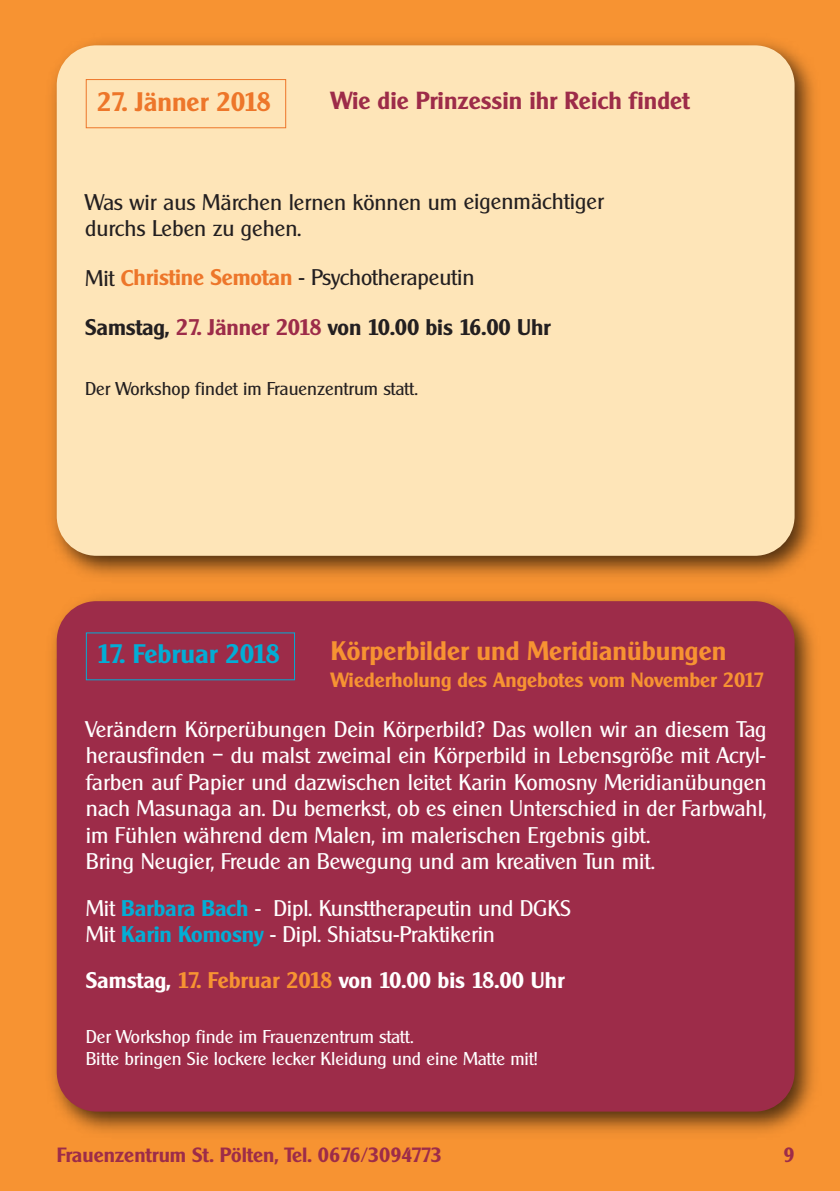
<style>
.page{position:relative;width:840px;height:1191px;background:#fff}
.page>*{position:absolute;margin:0;border:0;box-sizing:border-box;transform-origin:0 0}
.t1{font:700 26px "Alexander Becker";color:#f79332}
.t2{font:700 26px "Alexander Becker";color:#03add5}
.t3{font:700 26px "Alexander Becker";color:#ed762a}
.t4{font:700 24px "Alexander Becker";color:#9d2c49}
.t5{font:22px/26.4px "Alexander Becker";color:#fff}
.t6{font:22px/26.4px "Alexander Becker";color:#231f20}
.t7{font:700 22px "Alexander Becker";color:#fff}
.t8{font:700 22px "Alexander Becker";letter-spacing:-.005em;color:#231f20}
.t9{font:700 20px "Alexander Becker";color:#9d2c49}
.t10{font:700 20px "Alexander Becker";color:#f79332}
.t11{font:18px/21.6px "Alexander Becker";color:#fff}
.t12{font:18px "Alexander Becker";color:#231f20}
.s1{font-weight:700;color:#ed762a}
.s2{color:#9d2c49}
.s3{font-weight:700;color:#03add5}
.s4{color:#f79332}
</style>
<div class="page">
<div style="left:0;top:0;width:839px;height:1191px;background:#f79332"></div>
<img style="left:51px;top:41px;width:764px;height:1092px">
<div style="left:57px;top:601px;width:737px;height:510px;background:#9d2c49;border-radius:40px"></div>
<div style="left:57px;top:45px;width:737px;height:511px;background:#fee5b8;border-radius:40px"></div>
<div style="left:86px;top:632px;width:209px;height:48px;border:1px solid #03add5"></div>
<div style="left:86px;top:79px;width:200px;height:49px;border:1px solid #ed762a"></div>
<p class="t3" style="left:97px;top:86px;width:176px">27. Jänner 2018</p>
<p class="t4" style="left:330px;top:86px;width:360px">Wie die Prinzessin ihr Reich findet</p>
<p class="t6" style="left:85px;top:188px;width:520px">Was wir aus Märchen lernen können um eigenmächtiger durchs Leben zu gehen.</p>
<p class="t6" style="left:85px;top:264px;width:390px">Mit <span class="s1">Christine Semotan</span> - Psychotherapeutin</p>
<p class="t8" style="left:85px;top:314px;width:467px">Samstag, <span class="s2">27. Jänner 2018</span> von 10.00 bis 16.00 Uhr</p>
<p class="t12" style="left:85px;top:378px;width:334px">Der Workshop findet im Frauenzentrum statt.</p>
<p class="t2" style="left:97px;top:638px;width:184px">17. Februar 2018</p>
<p class="t1" style="left:330px;top:635px;width:397px">Körperbilder und Meridianübungen</p>
<p class="t10" style="left:330px;top:667px;width:435px">Wiederholung des Angebotes vom November 2017</p>
<p class="t5" style="left:86px;top:716px;width:682px">Verändern Körperübungen Dein Körperbild? Das wollen wir an diesem Tag herausfinden – du malst zweimal ein Körperbild in Lebensgröße mit Acryl&shy;farben auf Papier und dazwischen leitet Karin Komosny Meridianübungen nach Masunaga an. Du bemerkst, ob es einen Unterschied in der Farbwahl, im Fühlen während dem Malen, im malerischen Ergebnis gibt.<br>Bring Neugier, Freude an Bewegung und am kreativen Tun mit.</p>
<p class="t5" style="left:86px;top:894px;width:486px">Mit <span class="s3">Barbara Bach</span> - Dipl. Kunsttherapeutin und DGKS<br>Mit <span class="s3">Karin Komosny</span> - Dipl. Shiatsu-Praktikerin</p>
<p class="t7" style="left:86px;top:967px;width:480px">Samstag, <span class="s4">17. Februar 2018</span> von 10.00 bis 18.00 Uhr</p>
<p class="t11" style="left:86px;top:1025px;width:453px">Der Workshop finde im Frauenzentrum statt.<br>Bitte bringen Sie lockere lecker Kleidung und eine Matte mit!</p>
<p class="t9" style="left:57px;top:1143px;width:386px">Frauenzentrum St. Pölten, Tel. 0676/3094773</p>
<p class="t9" style="left:782px;top:1143px;width:13px">9</p>
</div>
